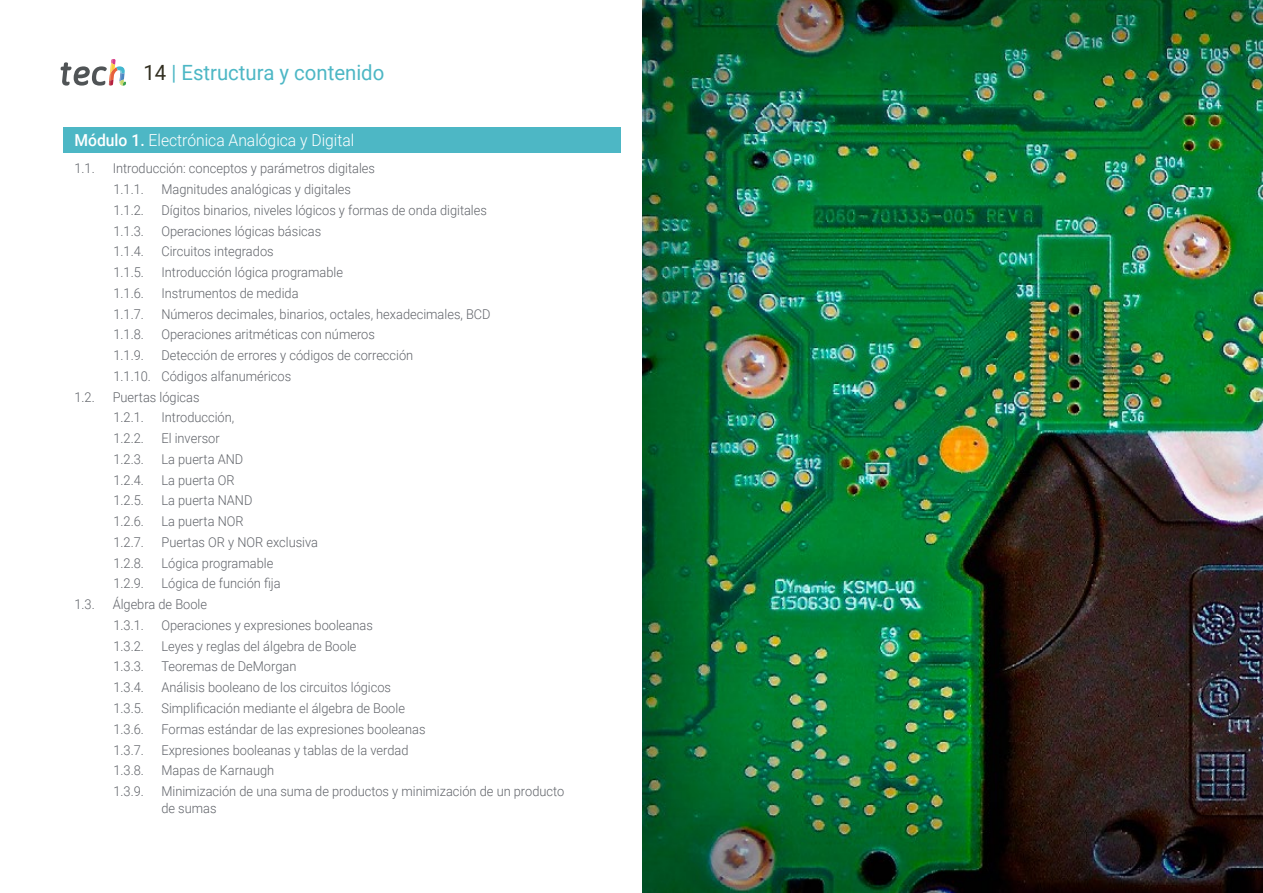
<style>
.page{position:relative;width:1263px;height:893px;background:#fff}
.page>*{position:absolute;margin:0;border:0;box-sizing:border-box;transform-origin:0 0}
.t1{font:21px "Roboto";color:#4db7c5}
.t2{font:300 16.5px "Roboto";color:#fff;scale:.95 1}
.t3{font:300 13.5px/20.7px "Roboto";color:#61646a;scale:.95 1}
.s1{color:#312e20}
.s2{font-weight:500}
</style>
<div class="page">
<div style="left:63px;top:128px;width:558px;height:25px;background:#4db7c5"></div>
<svg style="left:61px;top:59px;width:65px;height:27px"></svg>
<img style="left:642px;top:0;width:621px;height:893px">
<h1 class="t1" style="left:144px;top:57px;width:242px"><span class="s1">14</span> | Estructura y contenido</h1>
<p class="t2" style="left:74px;top:129px;width:296px"><span class="s2">Módulo 1.</span> Electrónica Analógica y Digital</p>
<p class="t3" style="left:74px;top:158px;width:23px">1.1.</p>
<p class="t3" style="left:113px;top:158px;width:278px">Introducción: conceptos y parámetros digitales<br>1.1.1.</p>
<p class="t3" style="left:161px;top:179px;width:201px">Magnitudes analógicas y digitales</p>
<p class="t3" style="left:113px;top:199px;width:34px">1.1.2.</p>
<p class="t3" style="left:161px;top:199px;width:344px">Dígitos binarios, niveles lógicos y formas de onda digitales</p>
<p class="t3" style="left:113px;top:220px;width:34px">1.1.3.</p>
<p class="t3" style="left:161px;top:220px;width:170px">Operaciones lógicas básicas</p>
<p class="t3" style="left:113px;top:241px;width:34px">1.1.4.</p>
<p class="t3" style="left:161px;top:241px;width:120px">Circuitos integrados</p>
<p class="t3" style="left:113px;top:262px;width:34px">1.1.5.</p>
<p class="t3" style="left:161px;top:262px;width:193px">Introducción lógica programable</p>
<p class="t3" style="left:113px;top:282px;width:34px">1.1.6.</p>
<p class="t3" style="left:161px;top:282px;width:146px">Instrumentos de medida</p>
<p class="t3" style="left:113px;top:303px;width:34px">1.1.7.</p>
<p class="t3" style="left:161px;top:303px;width:348px">Números decimales, binarios, octales, hexadecimales, BCD</p>
<p class="t3" style="left:113px;top:324px;width:34px">1.1.8.</p>
<p class="t3" style="left:161px;top:324px;width:226px">Operaciones aritméticas con números</p>
<p class="t3" style="left:113px;top:345px;width:34px">1.1.9.</p>
<p class="t3" style="left:113px;top:345px;width:317px;text-indent:48px">Detección de errores y códigos de corrección<br>1.1.10. Códigos alfanuméricos</p>
<p class="t3" style="left:74px;top:386px;width:23px">1.2.</p>
<p class="t3" style="left:113px;top:386px;width:93px">Puertas lógicas<br>1.2.1.</p>
<p class="t3" style="left:161px;top:407px;width:78px">Introducción,</p>
<p class="t3" style="left:113px;top:428px;width:34px">1.2.2.</p>
<p class="t3" style="left:161px;top:428px;width:63px">El inversor</p>
<p class="t3" style="left:113px;top:448px;width:34px">1.2.3.</p>
<p class="t3" style="left:161px;top:448px;width:88px">La puerta AND</p>
<p class="t3" style="left:113px;top:469px;width:34px">1.2.4.</p>
<p class="t3" style="left:161px;top:469px;width:78px">La puerta OR</p>
<p class="t3" style="left:113px;top:490px;width:34px">1.2.5.</p>
<p class="t3" style="left:161px;top:490px;width:97px">La puerta NAND</p>
<p class="t3" style="left:113px;top:511px;width:34px">1.2.6.</p>
<p class="t3" style="left:161px;top:511px;width:88px">La puerta NOR</p>
<p class="t3" style="left:113px;top:531px;width:34px">1.2.7.</p>
<p class="t3" style="left:161px;top:531px;width:166px">Puertas OR y NOR exclusiva</p>
<p class="t3" style="left:113px;top:552px;width:34px">1.2.8.</p>
<p class="t3" style="left:161px;top:552px;width:119px">Lógica programable</p>
<p class="t3" style="left:113px;top:573px;width:34px">1.2.9.</p>
<p class="t3" style="left:161px;top:573px;width:127px">Lógica de función fija</p>
<p class="t3" style="left:74px;top:594px;width:23px">1.3.</p>
<p class="t3" style="left:113px;top:594px;width:101px">Álgebra de Boole<br>1.3.1.</p>
<p class="t3" style="left:161px;top:614px;width:224px">Operaciones y expresiones booleanas</p>
<p class="t3" style="left:113px;top:635px;width:34px">1.3.2.</p>
<p class="t3" style="left:161px;top:635px;width:207px">Leyes y reglas del álgebra de Boole</p>
<p class="t3" style="left:113px;top:656px;width:34px">1.3.3.</p>
<p class="t3" style="left:161px;top:656px;width:144px">Teoremas de DeMorgan</p>
<p class="t3" style="left:113px;top:677px;width:34px">1.3.4.</p>
<p class="t3" style="left:161px;top:677px;width:243px">Análisis booleano de los circuitos lógicos</p>
<p class="t3" style="left:113px;top:697px;width:34px">1.3.5.</p>
<p class="t3" style="left:161px;top:697px;width:258px">Simplificación mediante el álgebra de Boole</p>
<p class="t3" style="left:113px;top:718px;width:34px">1.3.6.</p>
<p class="t3" style="left:161px;top:718px;width:280px">Formas estándar de las expresiones booleanas</p>
<p class="t3" style="left:113px;top:739px;width:34px">1.3.7.</p>
<p class="t3" style="left:161px;top:739px;width:262px">Expresiones booleanas y tablas de la verdad</p>
<p class="t3" style="left:113px;top:760px;width:34px">1.3.8.</p>
<p class="t3" style="left:161px;top:760px;width:120px">Mapas de Karnaugh</p>
<p class="t3" style="left:113px;top:780px;width:34px">1.3.9.</p>
<p class="t3" style="left:161px;top:782px;width:426px;line-height:16.5px">Minimización de una suma de productos y minimización de un producto de sumas</p>
</div>
